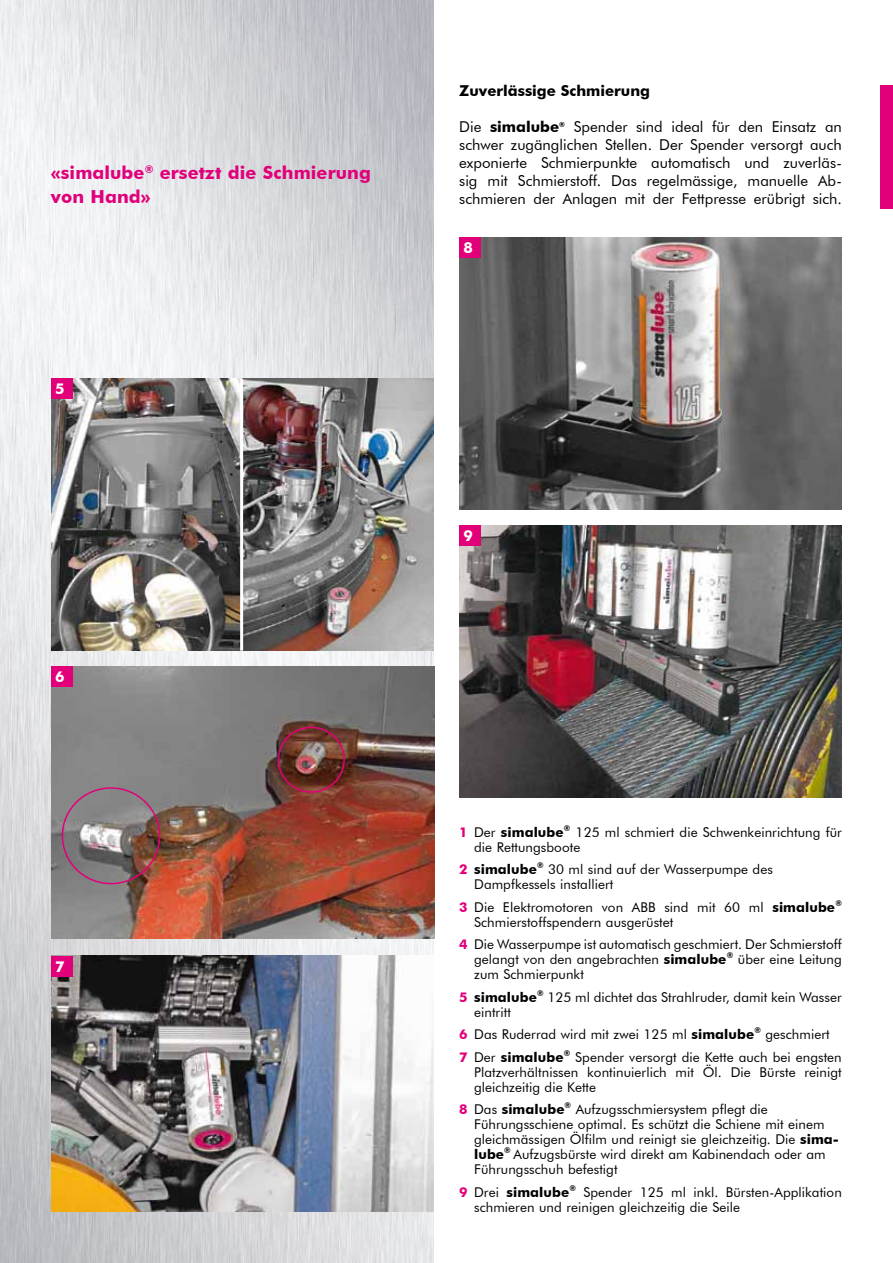
<style>
.page{position:relative;width:893px;height:1263px;background:#fff}
.page>*{position:absolute;margin:0;border:0;box-sizing:border-box;transform-origin:0 0}
.t1{font:700 18px/24px "Futura BT";letter-spacing:.005em;color:#e2007a}
.t2{font:15px/18px "Futura BT";color:#000;text-align:justify}
.t3{font:700 15px "Futura BT";color:#000}
.t4{font:700 15px "Futura BT";color:#fff}
.t5{font:13.5px/15px "Futura BT";letter-spacing:.005em;color:#000}
.s1{font-weight:700}
.s2{font-weight:700;color:#e2007a}
</style>
<div class="page">
<img style="left:0;top:0;width:434px;height:1263px">
<img style="left:51px;top:666px;width:383px;height:272px">
<img style="left:459px;top:525px;width:383px;height:272px">
<img style="left:51px;top:956px;width:383px;height:256px">
<img style="left:459px;top:237px;width:383px;height:272px">
<img style="left:51px;top:379px;width:383px;height:272px">
<div style="left:51px;top:666px;width:21px;height:21px;background:#e2007a"></div>
<div style="left:459px;top:525px;width:21px;height:21px;background:#e2007a"></div>
<div style="left:459px;top:237px;width:21px;height:21px;background:#e2007a"></div>
<div style="left:51px;top:379px;width:21px;height:20px;background:#e2007a"></div>
<div style="left:51px;top:956px;width:21px;height:20px;background:#e2007a"></div>
<div style="left:62px;top:787px;width:98px;height:97px;border:2px solid #e2007a;border-radius:50%"></div>
<div style="left:278px;top:727px;width:67px;height:66px;border:2px solid #e2007a;border-radius:50%"></div>
<hr style="left:240px;top:379px;width:3px;height:272px;background:#fff">
<div style="left:880px;top:85px;width:13px;height:123px;background:#e2007a"></div>
<h1 class="t1" style="left:51px;top:161px;width:322px">«simalube<sup>®</sup> ersetzt die Schmierung von Hand»</h1>
<p class="t4" style="left:55px;top:380px;width:11px">5</p>
<p class="t4" style="left:55px;top:667px;width:11px">6</p>
<p class="t4" style="left:55px;top:957px;width:11px">7</p>
<p class="t3" style="left:459px;top:82px;width:192px">Zuverlässige Schmierung</p>
<p class="t2" style="left:459px;top:118px;width:384px">Die <span class="s1">simalube</span><sup>®</sup> Spender sind ideal für den Einsatz an schwer zugänglichen Stellen. Der Spender versorgt auch exponierte Schmierpunkte automatisch und zuverläs&shy;sig mit Schmierstoff. Das regelmässige, manuelle Ab&shy;schmieren der Anlagen mit der Fettpresse erübrigt sich.</p>
<p class="t4" style="left:463px;top:239px;width:11px">8</p>
<p class="t4" style="left:463px;top:526px;width:11px">9</p>
<p class="t5" style="left:474px;top:824px;width:369px;text-indent:-15px"><span class="s2">1</span> Der <span class="s1">simalube</span><sup>®</sup> 125 ml schmiert die Schwenkeinrichtung für die Rettungsboote</p>
<p class="t5" style="left:474px;top:862px;width:300px;text-indent:-15px"><span class="s2">2</span> <span class="s1">simalube</span><sup>®</sup> 30 ml sind auf der Wasserpumpe des<br>Dampfkessels installiert</p>
<p class="t5" style="left:474px;top:899px;width:369px;text-indent:-15px"><span class="s2">3</span> Die Elektromotoren von ABB sind mit 60 ml <span class="s1">simalube</span><sup>®<br></sup>Schmierstoffspendern ausgerüstet</p>
<p class="t5" style="left:474px;top:937px;width:369px;text-align:justify;text-indent:-15px"><span class="s2">4</span> Die Wasserpumpe ist automatisch geschmiert. Der Schmierstoff gelangt von den angebrachten <span class="s1">simalube</span><sup>®</sup> über eine Leitung zum Schmierpunkt</p>
<p class="t5" style="left:474px;top:989px;width:369px;text-indent:-15px"><span class="s2">5</span> <span class="s1">simalube</span><sup>®</sup> 125 ml dichtet das Strahlruder, damit kein Wasser eintritt</p>
<p class="t5" style="left:459px;top:1023px;width:384px;line-height:22.5px"><span class="s2">6</span> Das Ruderrad wird mit zwei 125 ml <span class="s1">simalube</span><sup>®</sup> geschmiert<br><span class="s2">7</span> Der <span class="s1">simalube</span><sup>®</sup> Spender versorgt die Kette auch bei engsten</p>
<p class="t5" style="left:474px;top:1064px;width:369px">Platzverhältnissen kontinuierlich mit Öl. Die Bürste reinigt gleichzeitig die Kette</p>
<p class="t5" style="left:474px;top:1102px;width:366px;text-indent:-15px"><span class="s2">8</span> Das <span class="s1">simalube</span><sup>®</sup> Aufzugsschmiersystem pflegt die Führungsschiene optimal. Es schützt die Schiene mit einem gleichmässigen Ölfilm und reinigt sie gleichzeitig. Die <span class="s1">sima&shy;lube</span><sup>®</sup> Aufzugsbürste wird direkt am Kabinendach oder am Führungsschuh befestigt</p>
<p class="t5" style="left:474px;top:1184px;width:369px;text-indent:-15px"><span class="s2">9</span> Drei <span class="s1">simalube</span><sup>®</sup> Spender 125 ml inkl. Bürsten-Applikation schmieren und reinigen gleichzeitig die Seile</p>
</div>
